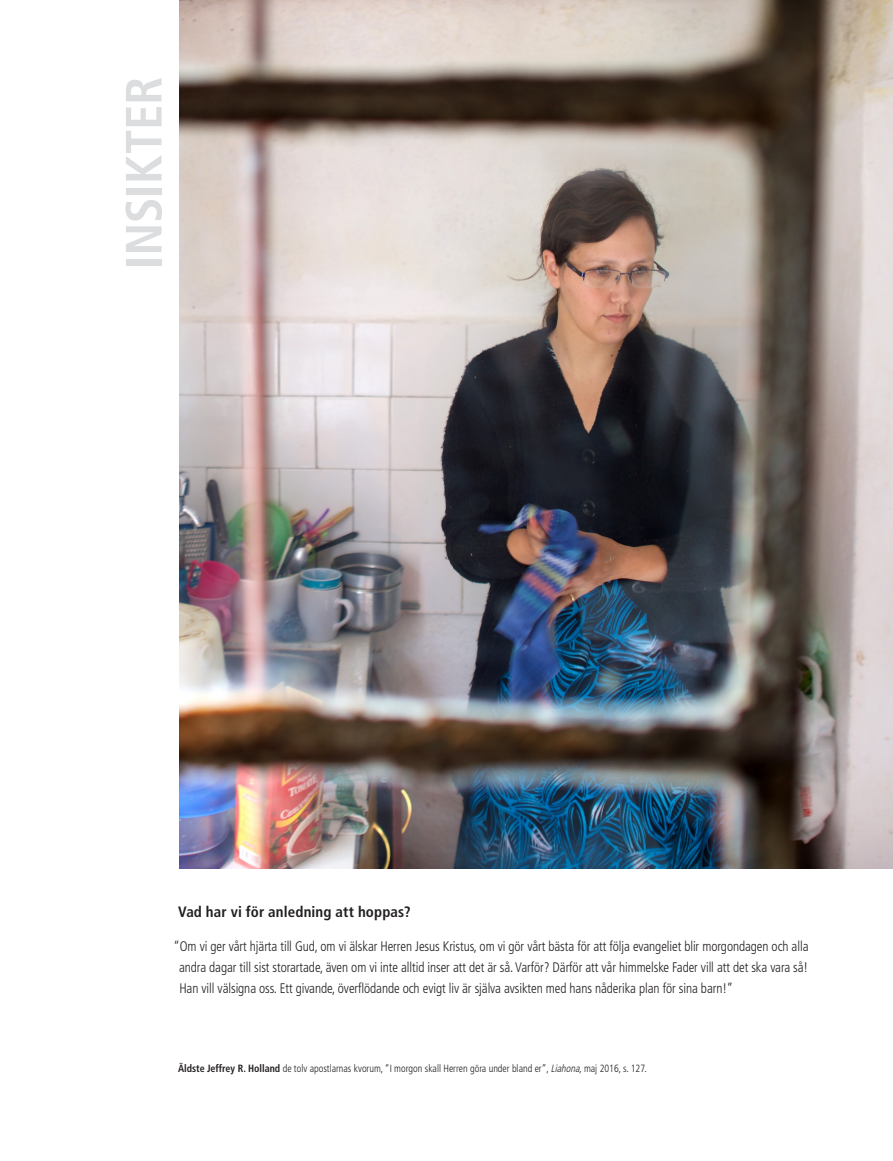
<style>
.page{position:relative;width:893px;height:1161px;background:#fff}
.page>*{position:absolute;margin:0;border:0;box-sizing:border-box;transform-origin:0 0}
.ARTCL_seriesTitle{font:700 condensed 51px "Frutigerlds Lat";letter-spacing:-.005em;color:#dcdddf}
.FIGimg_title{font:700 condensed 15px "Frutigerlds Lat";letter-spacing:.01em;color:#231f20}
.FIGimg-CAP_para_firs{font:300 condensed 13.8px/21px "Frutigerlds Lat";letter-spacing:-.005em;color:#231f20;text-align:justify;scale:.95 1}
.t1{font:300 condensed 10.5px "Frutigerlds Lat";color:#231f20;scale:.95 1}
.s1{font-weight:700}
.s2{font-style:italic}
</style>
<div class="page">
<img style="left:179px;top:0;width:714px;height:868px">
<p class="ARTCL_seriesTitle" style="left:105px;top:270px;width:195px;rotate:-90deg">INSIKTER</p>
<p class="FIGimg_title" style="left:178px;top:900px;width:234px">Vad har vi för anledning att hoppas?</p>
<p class="FIGimg-CAP_para_firs" style="left:179px;top:935px;width:664px;text-indent:-6px">“Om vi ger vårt hjärta till Gud, om vi älskar Herren Jesus Kristus, om vi gör vårt bästa för att följa evangeliet blir morgondagen och alla andra dagar till sist storartade, även om vi inte alltid inser att det är så. Varför? Därför att vår himmelske Fader vill att det ska vara så!<br>Han vill välsigna oss. Ett givande, överflödande och evigt liv är själva avsikten med hans nåderika plan för sina barn!”</p>
<p class="t1" style="left:178px;top:1060px;width:495px"><span class="s1">Äldste Jeffrey R. Holland</span> de tolv apostlarnas kvorum, “I morgon skall Herren göra under bland er”, <span class="s2">Liahona,</span> maj 2016, s. 127.</p>
</div>
